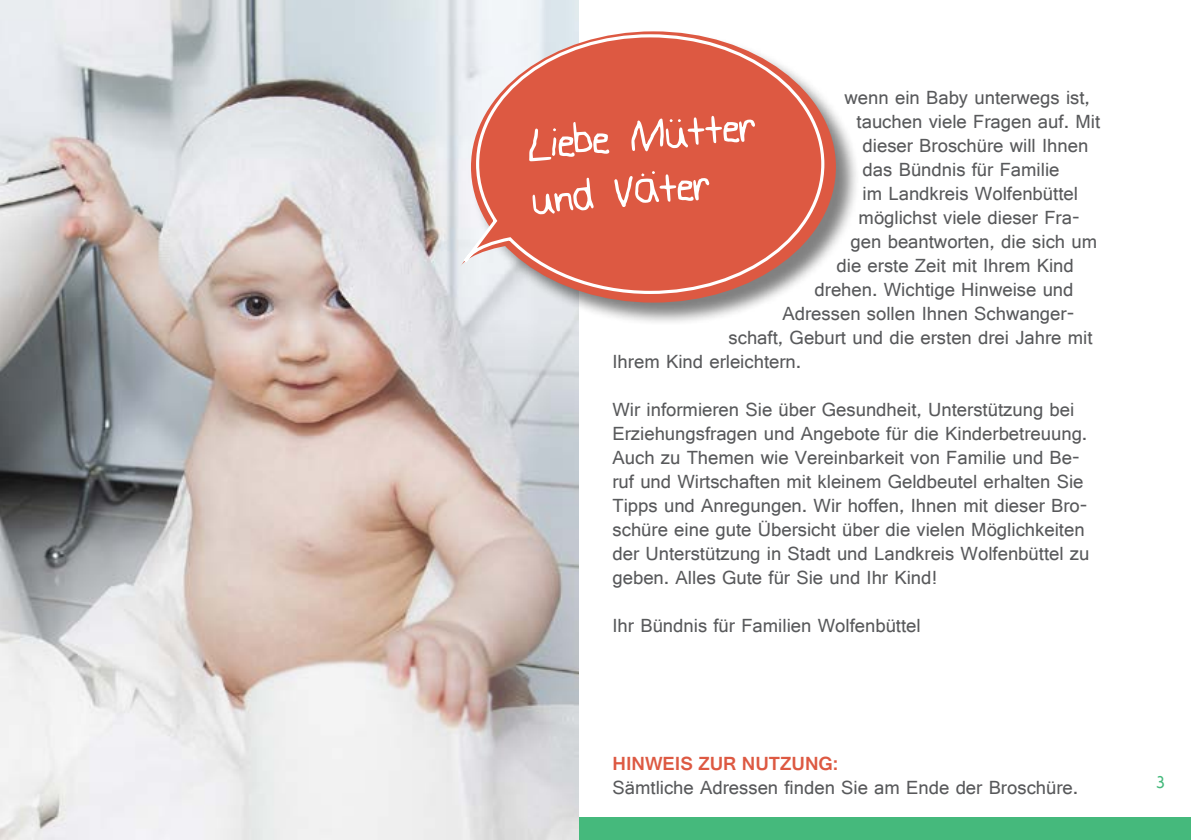
<style>
.page{position:relative;width:1191px;height:840px;background:#fff}
.page>*{position:absolute;margin:0;border:0;box-sizing:border-box;transform-origin:0 0}
.t1{font:20px/24px "Gautami";color:#58595b}
.t2{font:700 20px "Gautami";color:#dd5942}
.t3{font:18px "Gautami";color:#45b97c}
</style>
<div class="page">
<div style="left:567px;top:817px;width:624px;height:22px;background:#45b97c"></div>
<img style="left:0;top:0;width:578px;height:839px">
<div style="left:471px;top:31px;width:389px;height:296px;background:#000;opacity:.5"></div>
<svg style="left:445px;top:223px;width:15px;height:63px"></svg>
<svg style="left:460px;top:33px;width:366px;height:262px;background:#df8171"></svg>
<svg style="left:532px;top:171px;width:177px;height:43px;background:#e37764"></svg>
<svg style="left:529px;top:116px;width:226px;height:45px;background:#e37764"></svg>
<p class="t1" style="left:844px;top:85px;width:247px">wenn ein Baby unterwegs ist,</p>
<p class="t1" style="left:856px;top:109px;width:245px">tauchen viele Fragen auf. Mit</p>
<p class="t1" style="left:862px;top:133px;width:227px">dieser Broschüre will Ihnen</p>
<p class="t1" style="left:862px;top:157px;width:198px">das Bündnis für Familie</p>
<p class="t1" style="left:862px;top:181px;width:217px">im Landkreis Wolfenbüttel</p>
<p class="t1" style="left:858px;top:205px;width:223px">möglichst viele dieser Fra-</p>
<p class="t1" style="left:850px;top:229px;width:248px">gen beantworten, die sich um</p>
<p class="t1" style="left:836px;top:253px;width:239px">die erste Zeit mit Ihrem Kind</p>
<p class="t1" style="left:814px;top:277px;width:260px">drehen. Wichtige Hinweise und</p>
<p class="t1" style="left:782px;top:301px;width:294px">Adressen sollen Ihnen Schwanger-</p>
<p class="t1" style="left:728px;top:325px;width:365px">schaft, Geburt und die ersten drei Jahre mit</p>
<p class="t1" style="left:612px;top:349px;width:190px">Ihrem Kind erleichtern.</p>
<p class="t1" style="left:612px;top:397px;width:478px">Wir informieren Sie über Gesundheit, Unterstützung bei Erziehungsfragen und Angebote für die Kinderbetreuung.<br>Auch zu Themen wie Vereinbarkeit von Familie und Be&shy;ruf und Wirtschaften mit kleinem Geldbeutel erhalten Sie Tipps und Anregungen. Wir hoffen, Ihnen mit dieser Bro&shy;schüre eine gute Übersicht über die vielen Möglichkeiten der Unterstützung in Stadt und Landkreis Wolfenbüttel zu geben. Alles Gute für Sie und Ihr Kind!</p>
<p class="t1" style="left:612px;top:613px;width:310px">Ihr Bündnis für Familien Wolfenbüttel</p>
<p class="t2" style="left:612px;top:750px;width:227px">HINWEIS ZUR NUTZUNG:</p>
<p class="t1" style="left:612px;top:774px;width:467px">Sämtliche Adressen finden Sie am Ende der Broschüre.</p>
<p class="t3" style="left:1155px;top:770px;width:12px">3</p>
</div>
